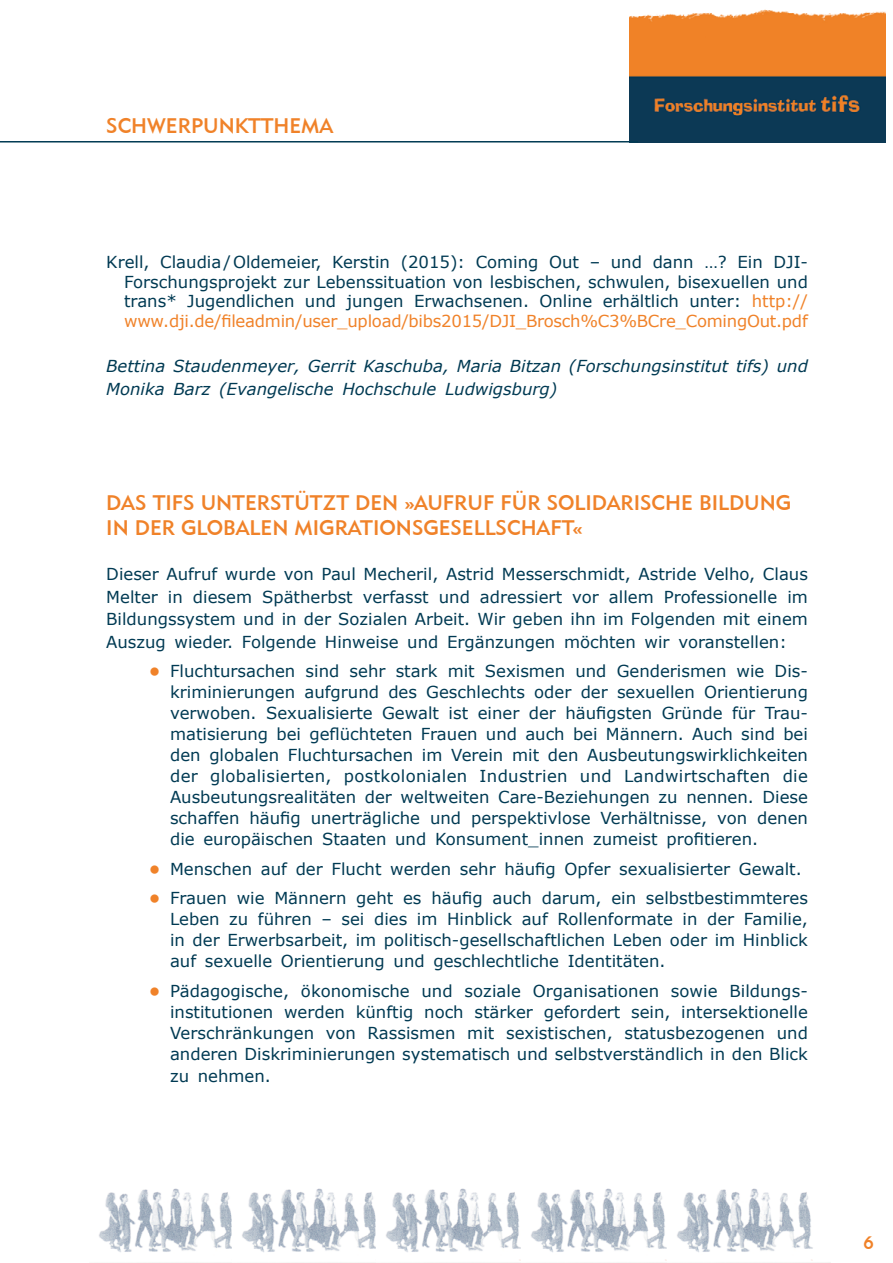
<style>
.page{position:relative;width:893px;height:1263px;background:#fff}
.page>*{position:absolute;margin:0;border:0;box-sizing:border-box;transform-origin:0 0}
.t1{font:21px "Geometric 415 BT Medium A";color:#f08229}
.t2{font:18px "Geometric 415 BT Medium A";color:#f08229}
.t3{font:16.5px/21px "Verdana";color:#003a53;text-align:justify}
.t4{font:italic 16.5px/22.5px "Verdana";color:#003a53}
.s1{color:#f08229}
.s2{font-weight:700;color:#f08229}
</style>
<div class="page">
<img style="left:99px;top:1188px;width:133px;height:75px">
<img style="left:242px;top:1188px;width:134px;height:75px">
<img style="left:386px;top:1188px;width:135px;height:75px">
<img style="left:629px;top:9px;width:256px;height:133px">
<img style="left:531px;top:1188px;width:136px;height:75px">
<img style="left:677px;top:1188px;width:153px;height:75px">
<hr style="left:0;top:141px;width:638px;height:2px;background:#003a53">
<p class="t1" style="left:106px;top:113px;width:57px">SCHWER</p>
<p class="t1" style="left:191px;top:113px;width:144px">PUN KTTHEMA</p>
<p class="t3" style="left:124px;top:252px;width:685px;line-height:19.8px;text-indent:-18px">Krell, Claudia/Oldemeier, Kerstin (2015): Coming Out – und dann …? Ein DJI-Forschungsprojekt zur Lebenssituation von lesbischen, schwulen, bisexuellen und trans* Jugendlichen und jungen Erwachsenen. Online erhältlich unter: <span class="s1">http:// www.dji.de/fileadmin/user_upload/bibs2015/DJI_Brosch%C3%BCre_ComingOut.pdf</span></p>
<p class="t4" style="left:106px;top:355px;width:703px">Bettina Staudenmeyer, Gerrit Kaschuba, Maria Bitzan (Forschungsinstitut tifs) und<br>Monika Barz (Evangelische Hochschule Ludwigsburg)</p>
<p class="t1" style="left:106px;top:490px;width:124px">DAS TI FS UNTERST</p>
<p class="t1" style="left:294px;top:490px;width:30px">ÜTZT</p>
<p class="t1" style="left:355px;top:490px;width:437px">DEN »AUFRUF FÜR SOLI DARISCHE BILDUNG</p>
<p class="t1" style="left:106px;top:515px;width:157px">IN DER GLOBALEN</p>
<p class="t1" style="left:294px;top:515px;width:157px">MIGRATIONSGESELLS</p>
<p class="t1" style="left:507px;top:515px;width:78px">CHAFT«</p>
<p class="t3" style="left:106px;top:563px;width:703px;line-height:22.5px">Dieser Aufruf wurde von Paul Mecheril, Astrid Messerschmidt, Astride Velho, Claus Melter in diesem Spätherbst verfasst und adressiert vor allem Professionelle im Bildungssystem und in der Sozialen Arbeit. Wir geben ihn im Folgenden mit einem Auszug wieder. Folgende Hinweise und Ergänzungen möchten wir voranstellen:</p>
<p class="t3" style="left:170px;top:660px;width:639px;text-indent:-21px"><span class="s2">•</span> Fluchtursachen sind sehr stark mit Sexismen und Genderismen wie Dis&shy;kriminierungen aufgrund des Geschlechts oder der sexuellen Orientierung verwoben. Sexualisierte Gewalt ist einer der häufigsten Gründe für Trau&shy;matisierung bei geflüchteten Frauen und auch bei Männern. Auch sind bei den globalen Fluchtursachen im Verein mit den Ausbeutungswirklichkeiten der globalisierten, postkolonialen Industrien und Landwirtschaften die Ausbeutungsrealitäten der weltweiten Care-Beziehungen zu nennen. Diese schaffen häufig unerträgliche und perspektivlose Verhältnisse, von denen die europäischen Staaten und Konsument_innen zumeist profitieren.</p>
<p class="t3" style="left:149px;top:858px;width:654px"><span class="s2">•</span> Menschen auf der Flucht werden sehr häufig Opfer sexualisierter Gewalt.</p>
<p class="t3" style="left:170px;top:887px;width:639px;text-indent:-21px"><span class="s2">•</span> Frauen wie Männern geht es häufig auch darum, ein selbstbestimmteres Leben zu führen – sei dies im Hinblick auf Rollenformate in der Familie, in der Erwerbsarbeit, im politisch-gesellschaftlichen Leben oder im Hinblick auf sexuelle Orientierung und geschlechtliche Identitäten.</p>
<p class="t3" style="left:170px;top:980px;width:639px;text-indent:-21px"><span class="s2">•</span> Pädagogische, ökonomische und soziale Organisationen sowie Bildungs&shy;institutionen werden künftig noch stärker gefordert sein, intersektionelle Verschränkungen von Rassismen mit sexistischen, statusbezogenen und anderen Diskriminierungen systematisch und selbstverständlich in den Blick</p>
<p class="t3" style="left:170px;top:1065px;width:102px">zu nehmen.</p>
<p class="t2" style="left:863px;top:1232px;width:12px">6</p>
</div>
